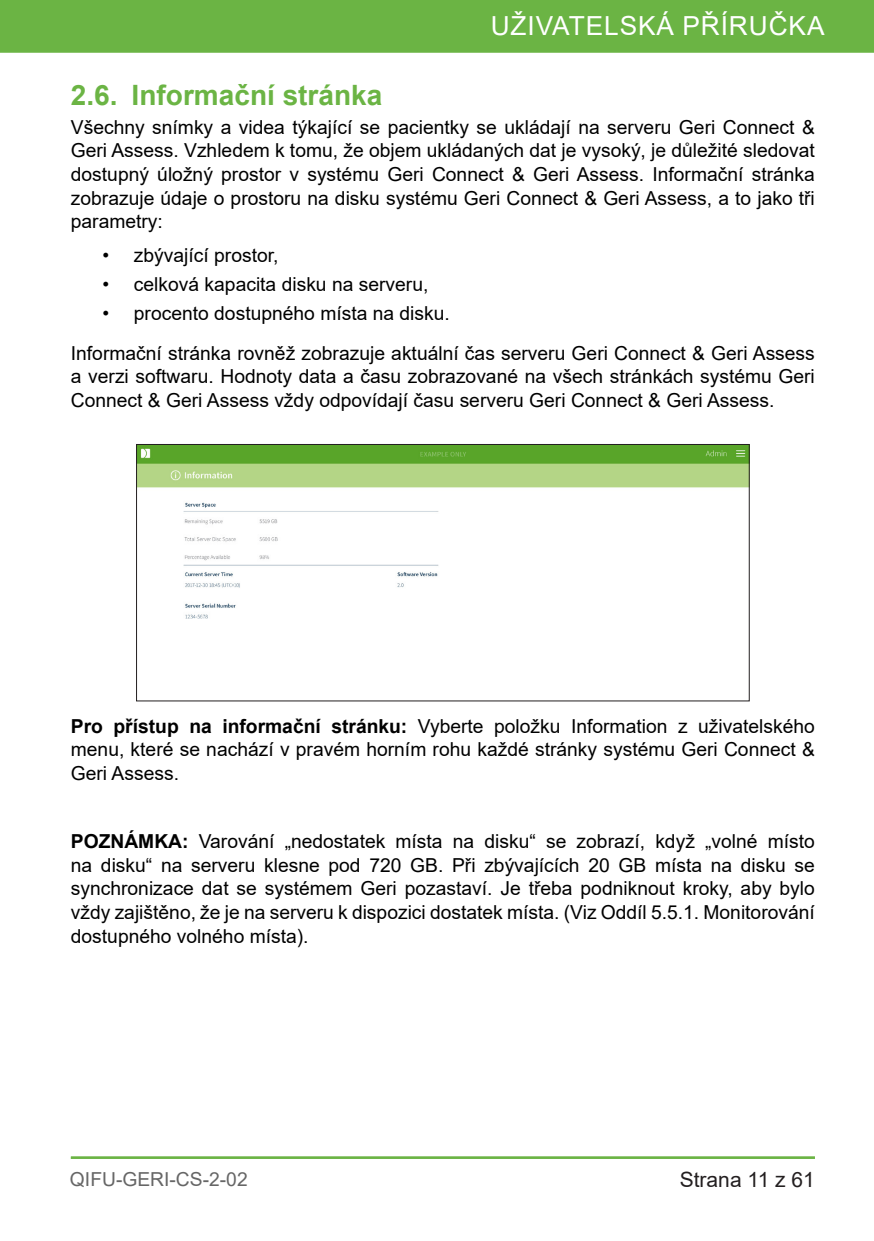
<style>
.page{position:relative;width:874px;height:1241px;background:#fff}
.page>*{position:absolute;margin:0;border:0;box-sizing:border-box;transform-origin:0 0}
.t1{font:700 28px "Arial";color:#6bb444}
.t2{font:26.25px "Arial";letter-spacing:.035em;color:#fff}
.t3{font:21px "Arial";color:#231f20}
.t4{font:19.25px/23.6px "Arial";color:#000;text-align:justify}
.t5{font:19.25px "Arial";color:#666}
.s1{font-weight:700}
</style>
<div class="page">
<div style="left:0;top:0;width:873px;height:53px;background:#6bb444"></div>
<hr style="left:71px;top:1156px;width:743px;height:1px;background:#6bb444">
<hr style="left:71px;top:1157px;width:743px;height:1px;background:#6bb444">
<img style="left:138px;top:446px;width:609px;height:173px">
<div style="left:136px;top:444px;width:613px;height:257px;border:1px solid #231f20"></div>
<h2 class="t2" style="left:490px;top:7px;width:335px">UŽIVATELSKÁ PŘÍRUČKA</h2>
<p class="t1" style="left:71px;top:75px;width:313px">2.6. Informační stránka</p>
<p class="t4" style="left:71px;top:115px;width:745px">Všechny snímky a videa týkající se pacientky se ukládají na serveru Geri Connect &amp; Geri Assess. Vzhledem k tomu, že objem ukládaných dat je vysoký, je důležité sledovat dostupný úložný prostor v systému Geri Connect &amp; Geri Assess. Informační stránka zobrazuje údaje o prostoru na disku systému Geri Connect &amp; Geri Assess, a to jako tři parametry:</p>
<p class="t4" style="left:102px;top:243px;width:177px">• zbývající prostor,</p>
<p class="t4" style="left:102px;top:272px;width:327px">• celková kapacita disku na serveru,</p>
<p class="t4" style="left:102px;top:301px;width:349px">• procento dostupného místa na disku.</p>
<p class="t4" style="left:71px;top:341px;width:745px">Informační stránka rovněž zobrazuje aktuální čas serveru Geri Connect &amp; Geri Assess a verzi softwaru. Hodnoty data a času zobrazované na všech stránkách systému Geri Connect &amp; Geri Assess vždy odpovídají času serveru Geri Connect &amp; Geri Assess.</p>
<p class="t4" style="left:71px;top:713px;width:745px"><span class="s1">Pro přístup na informační stránku:</span> Vyberte položku Information z uživatelského menu, které se nachází v pravém horním rohu každé stránky systému Geri Connect &amp; Geri Assess.</p>
<p class="t4" style="left:71px;top:829px;width:745px"><span class="s1">POZNÁMKA:</span> Varování „nedostatek místa na disku“ se zobrazí, když „volné místo na disku“ na serveru klesne pod 720 GB. Při zbývajících 20 GB místa na disku se synchronizace dat se systémem Geri pozastaví. Je třeba podniknout kroky, aby bylo vždy zajištěno, že je na serveru k dispozici dostatek místa. (Viz Oddíl 5.5.1. Monitorování dostupného volného místa).</p>
<p class="t5" style="left:70px;top:1165px;width:179px">QIFU-GERI-CS-2-02</p>
<p class="t3" style="left:679px;top:1164px;width:137px">Strana 11 z 61</p>
</div>
